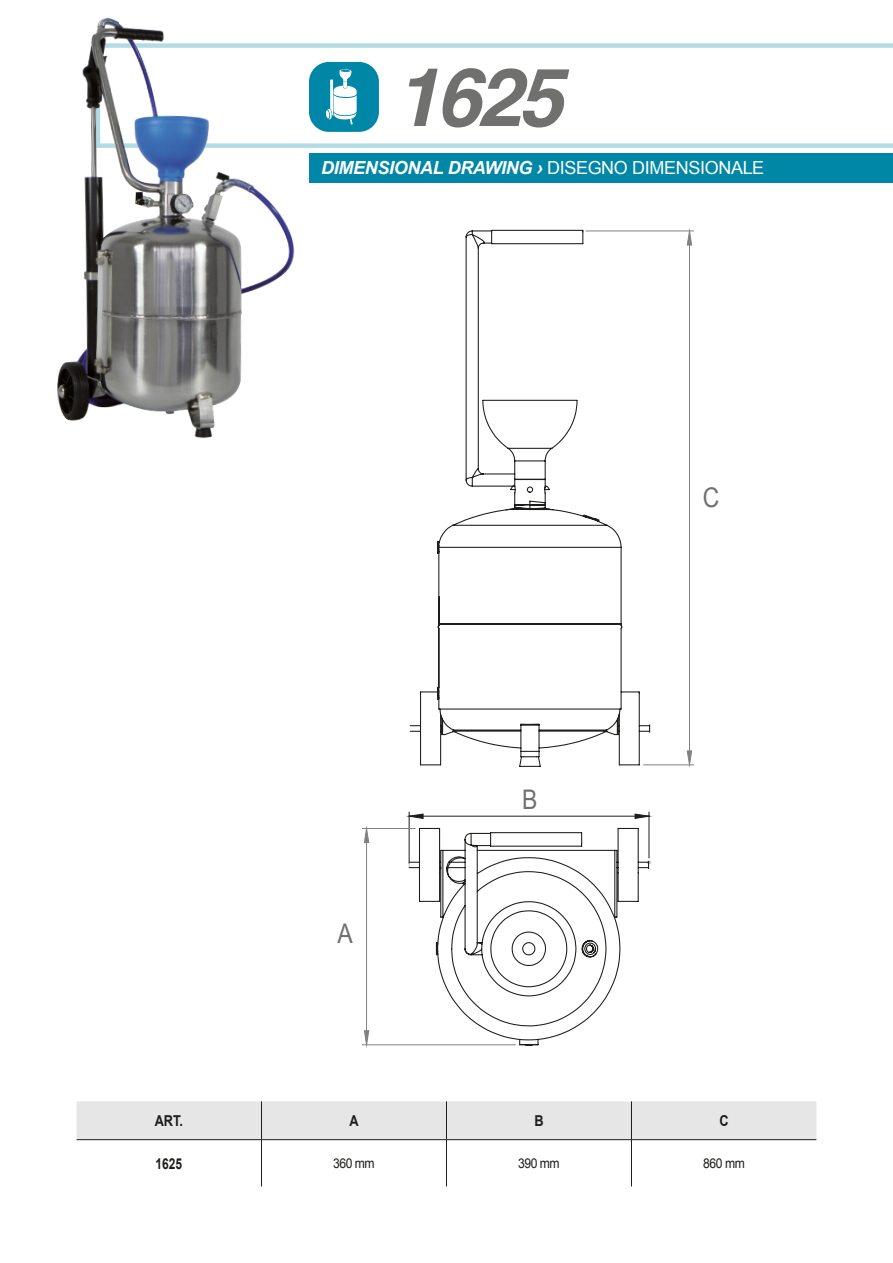
<style>
.page{position:relative;width:893px;height:1263px;background:#fff}
.page>*{position:absolute;margin:0;border:0;box-sizing:border-box;transform-origin:0 0}
.t1{font:italic 700 81px "Helvetica";color:#70706f}
.t2{font:27px "Arial";color:#70706f;scale:.85 1}
.t3{font:italic 700 18px "Arial";letter-spacing:-.02em;color:#fff}
.t4{font:700 15px "Arial";color:#1d1d1b;scale:.85 1}
.t5{font:700 15px "Arial";color:#1d1d1b;scale:.8 1}
.t6{font:13.5px "Arial";letter-spacing:-.04em;color:#1d1d1b;scale:.9 1}
.s1{font-weight:400;font-style:normal}
</style>
<div class="page">
<div style="left:309px;top:153px;width:584px;height:30px;background:#0087a8"></div>
<svg style="left:309px;top:43px;width:584px;height:105px"></svg>
<img style="left:57px;top:18px;width:252px;height:420px">
<div style="left:77px;top:1101px;width:739px;height:38px;background:#e6e6e6"></div>
<hr style="left:261px;top:1101px;width:1px;height:38px;background:#1d1d1b">
<hr style="left:446px;top:1101px;width:1px;height:38px;background:#1d1d1b">
<hr style="left:631px;top:1101px;width:1px;height:38px;background:#1d1d1b">
<hr style="left:261px;top:1140px;width:1px;height:46px;background:#1d1d1b">
<hr style="left:446px;top:1140px;width:1px;height:46px;background:#1d1d1b">
<hr style="left:631px;top:1140px;width:1px;height:46px;background:#1d1d1b">
<hr style="left:77px;top:1139px;width:184px;height:1px;background:#1d1d1b">
<hr style="left:261px;top:1139px;width:185px;height:1px;background:#1d1d1b">
<hr style="left:446px;top:1139px;width:185px;height:1px;background:#1d1d1b">
<hr style="left:631px;top:1139px;width:185px;height:1px;background:#1d1d1b">
<hr style="left:362px;top:828px;width:53px;height:1px;background:#808181">
<hr style="left:362px;top:1044px;width:153px;height:1px;background:#808181">
<hr style="left:586px;top:231px;width:108px;height:1px;background:#808181">
<hr style="left:644px;top:764px;width:50px;height:1px;background:#808181">
<svg style="left:364px;top:829px;width:5px;height:216px"></svg>
<svg style="left:687px;top:231px;width:5px;height:534px"></svg>
<svg style="left:408px;top:229px;width:243px;height:817px"></svg>
<h1 class="t1" style="left:395px;top:31px;width:169px">1625</h1>
<p class="t3" style="left:321px;top:156px;width:444px">DIMENSIONAL DRAWING › <span class="s1">DISEGNO DIMENSIONALE</span></p>
<h2 class="t2" style="left:338px;top:916px;width:20px">A</h2>
<h2 class="t2" style="left:522px;top:781px;width:20px">B</h2>
<h2 class="t2" style="left:703px;top:480px;width:21px">C</h2>
<p class="t4" style="left:155px;top:1111px;width:35px">ART.</p>
<p class="t4" style="left:350px;top:1111px;width:12px">A</p>
<p class="t4" style="left:534px;top:1111px;width:12px">B</p>
<p class="t4" style="left:719px;top:1111px;width:12px">C</p>
<p class="t5" style="left:156px;top:1153px;width:35px">1625</p>
<p class="t6" style="left:333px;top:1154px;width:48px">360 mm</p>
<p class="t6" style="left:518px;top:1154px;width:48px">390 mm</p>
<p class="t6" style="left:703px;top:1154px;width:48px">860 mm</p>
</div>
